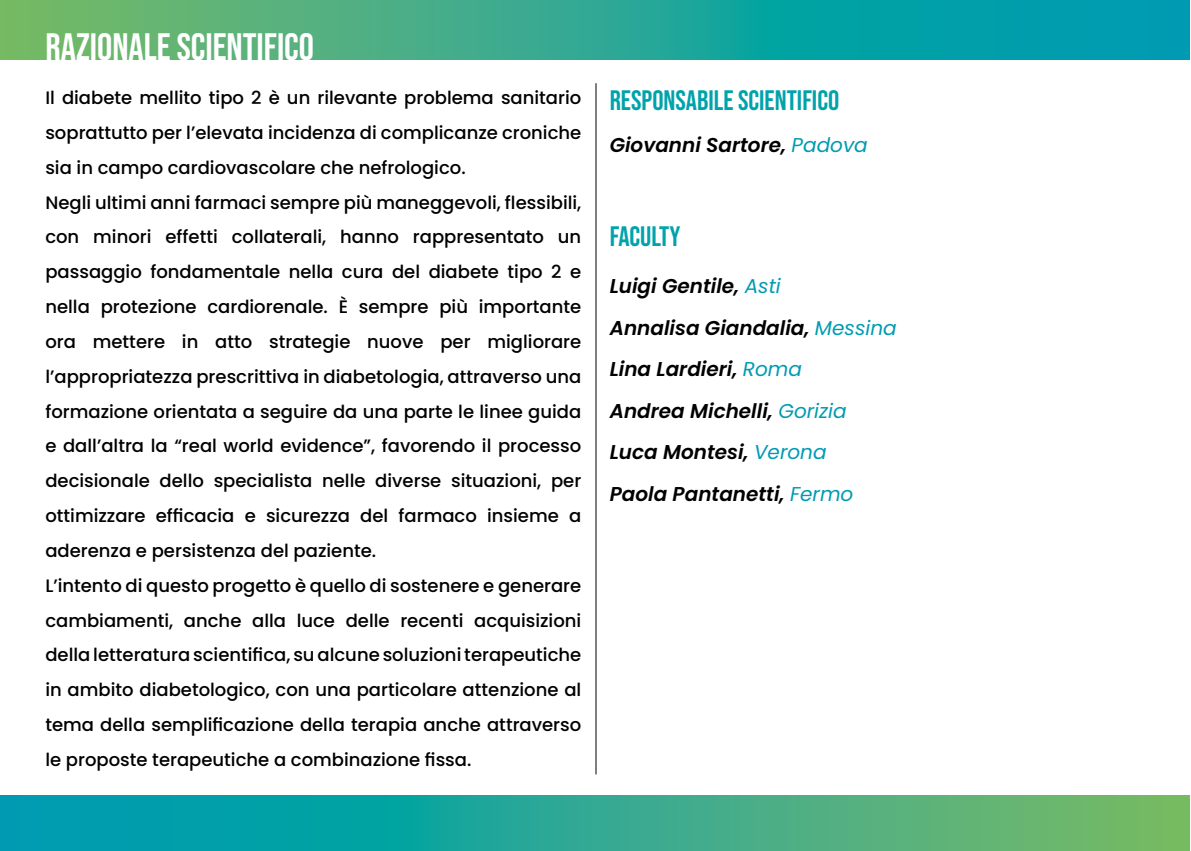
<style>
.page{position:relative;width:1191px;height:851px;background:#fff}
.page>*{position:absolute;margin:0;border:0;box-sizing:border-box;transform-origin:0 0}
.t1{font:38px "Bebas Neue";color:#fff}
.t2{font:28px "Bebas Neue";color:#00a3ab}
.t3{font:italic 600 20px/41.4px "Poppins";color:#000}
.t4{font:500 18px/34.8px "Poppins";color:#000}
.s1{font-weight:400;color:#009bb2}
</style>
<div class="page">
<svg style="left:0;top:0;width:1190px;height:60px;background:#2fa990"></svg>
<svg style="left:0;top:795px;width:1190px;height:55px;background:#31a990"></svg>
<hr style="left:595px;top:83px;width:1px;height:691px;background:#000">
<h1 class="t1" style="left:45px;top:25px;width:270px">RAZIONALE SCIENTIFICO</h1>
<p class="t4" style="left:45px;top:80px;width:537px">Il diabete mellito tipo 2 è un rilevante problema sanitario soprattutto per l’elevata incidenza di complicanze croniche sia in campo cardiovascolare che nefrologico.<br>Negli ultimi anni farmaci sempre più maneggevoli, flessibili, con minori effetti collaterali, hanno rappresentato un passaggio fondamentale nella cura del diabete tipo 2 e nella protezione cardiorenale. È sempre più importante ora mettere in atto strategie nuove per migliorare l’appropriatezza prescrittiva in diabetologia, attraverso una formazione orientata a seguire da una parte le linee guida e dall’altra la “real world evidence”, favorendo il processo decisionale dello specialista nelle diverse situazioni, per ottimizzare efficacia e sicurezza del farmaco insieme a aderenza e persistenza del paziente.<br>L’intento di questo progetto è quello di sostenere e generare cambiamenti, anche alla luce delle recenti acquisizioni della letteratura scientifica, su alcune soluzioni terapeutiche in ambito diabetologico, con una particolare attenzione al tema della semplificazione della terapia anche attraverso le proposte terapeutiche a combinazione fissa.</p>
<h2 class="t2" style="left:609px;top:85px;width:231px">RESPONSABILE SCIENTIFICO</h2>
<p class="t3" style="left:609px;top:124px;width:259px">Giovanni Sartore, <span class="s1">Padova</span></p>
<h2 class="t2" style="left:609px;top:220px;width:72px">FACULTY</h2>
<p class="t3" style="left:609px;top:265px;width:288px">Luigi Gentile, <span class="s1">Asti<br></span>Annalisa Giandalia, <span class="s1">Messina<br></span>Lina Lardieri, <span class="s1">Roma<br></span>Andrea Michelli, <span class="s1">Gorizia<br></span>Luca Montesi, <span class="s1">Verona<br></span>Paola Pantanetti, <span class="s1">Fermo</span></p>
</div>
